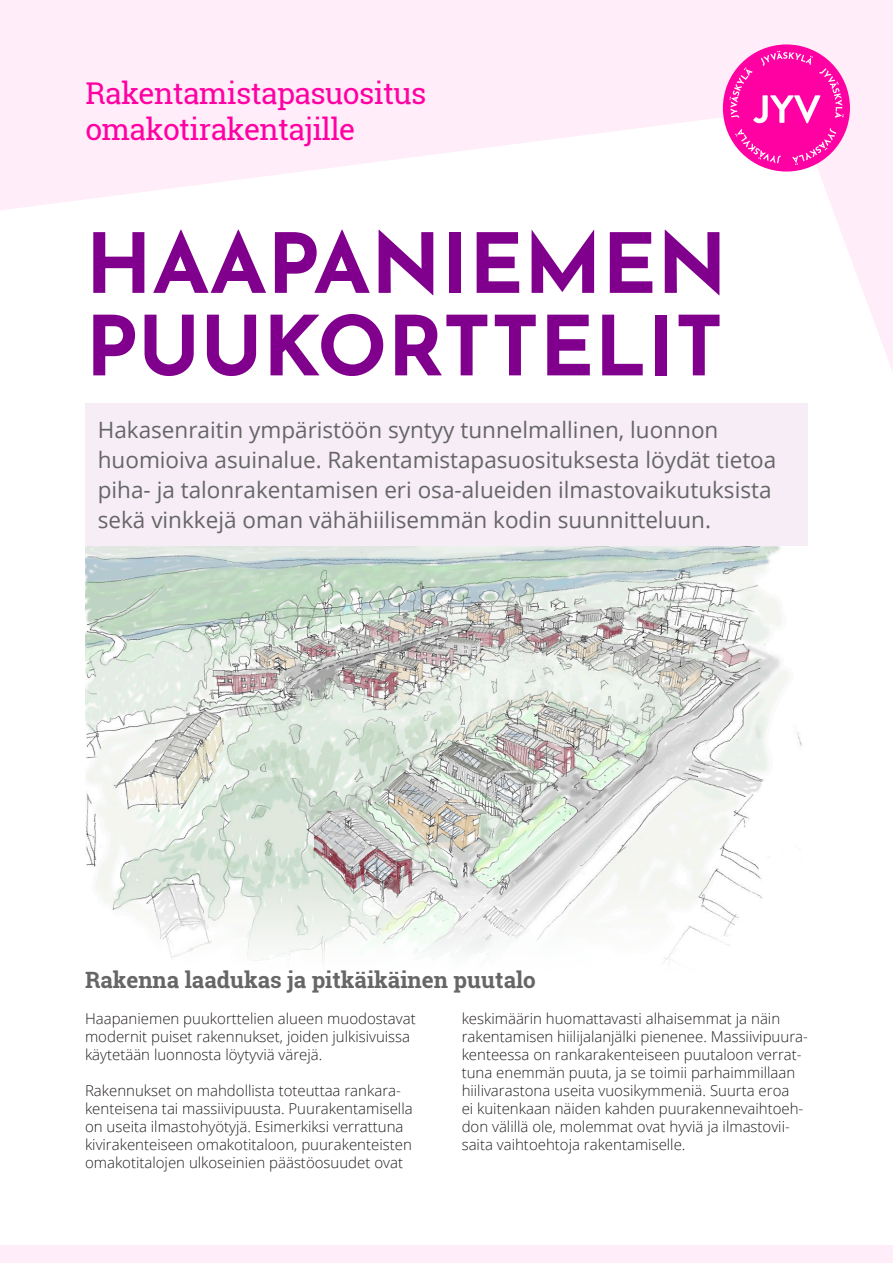
<style>
.page{position:relative;width:893px;height:1263px;background:#fff}
.page>*{position:absolute;margin:0;border:0;box-sizing:border-box;transform-origin:0 0}
.t1{font:700 82.5px "Josefin Sans";color:#80008d}
.H2_hakuaika{font:30px "Roboto Slab";letter-spacing:-.02em;color:#ff00a3}
.p5_lisätieto{font:22.5px/30px "Open Sans";color:#666}
.t2{font:700 22.5px "Roboto Slab";color:#666}
.t3{font:300 15px/18px "Open Sans";color:#231f20}
</style>
<div class="page">
<img style="left:85px;top:545px;width:723px;height:418px">
<svg style="left:0;top:0;width:893px;height:372px"></svg>
<div style="left:723px;top:44px;width:127px;height:128px;background:#ff00a3;border-radius:50%"></div>
<svg style="left:729px;top:51px;width:115px;height:114px"></svg>
<div style="left:85px;top:403px;width:723px;height:142px;background:#f6edf7"></div>
<div style="left:0;top:1246px;width:893px;height:17px;background:#ffedf9"></div>
<p class="H2_hakuaika" style="left:85px;top:73px;width:342px">Rakentamistapasuositus</p>
<p class="H2_hakuaika" style="left:85px;top:109px;width:271px">omakotirakentajille</p>
<h1 class="t1" style="left:85px;top:190px;width:643px">HAAPANIEMEN</h1>
<h1 class="t1" style="left:85px;top:273px;width:639px">PUUKORTTELIT</h1>
<p class="p5_lisätieto" style="left:98px;top:414px;width:680px">Hakasenraitin ympäristöön syntyy tunnelmallinen, luonnon huomioiva asuinalue. Rakentamistapasuosituksesta löydät tietoa piha- ja talonrakentamisen eri osa-alueiden ilmastovaikutuksista sekä vinkkejä oman vähähiilisemmän kodin suunnitteluun.</p>
<h3 class="t2" style="left:85px;top:964px;width:452px">Rakenna laadukas ja pitkäikäinen puutalo</h3>
<p class="t3" style="left:85px;top:1009px;width:332px">Haapaniemen puukorttelien alueen muodostavat modernit puiset rakennukset, joiden julkisivuissa käytetään luonnosta löytyviä värejä.</p>
<p class="t3" style="left:85px;top:1081px;width:329px">Rakennukset on mahdollista toteuttaa rankara&shy;kenteisena tai massiivipuusta. Puurakentamisella on useita ilmastohyötyjä. Esimerkiksi verrattuna kivirakenteiseen omakotitaloon, puurakenteisten omakotitalojen ulkoseinien päästöosuudet ovat</p>
<p class="t3" style="left:462px;top:1010px;width:348px">keskimäärin huomattavasti alhaisemmat ja näin rakentamisen hiilijalanjälki pienenee. Massiivipuura&shy;kenteessa on rankarakenteiseen puutaloon verrat&shy;tuna enemmän puuta, ja se toimii parhaimmillaan hiilivarastona useita vuosikymmeniä. Suurta eroa<br>ei kuitenkaan näiden kahden puurakennevaihtoeh&shy;don välillä ole, molemmat ovat hyviä ja ilmastovii&shy;saita vaihtoehtoja rakentamiselle.</p>
</div>
